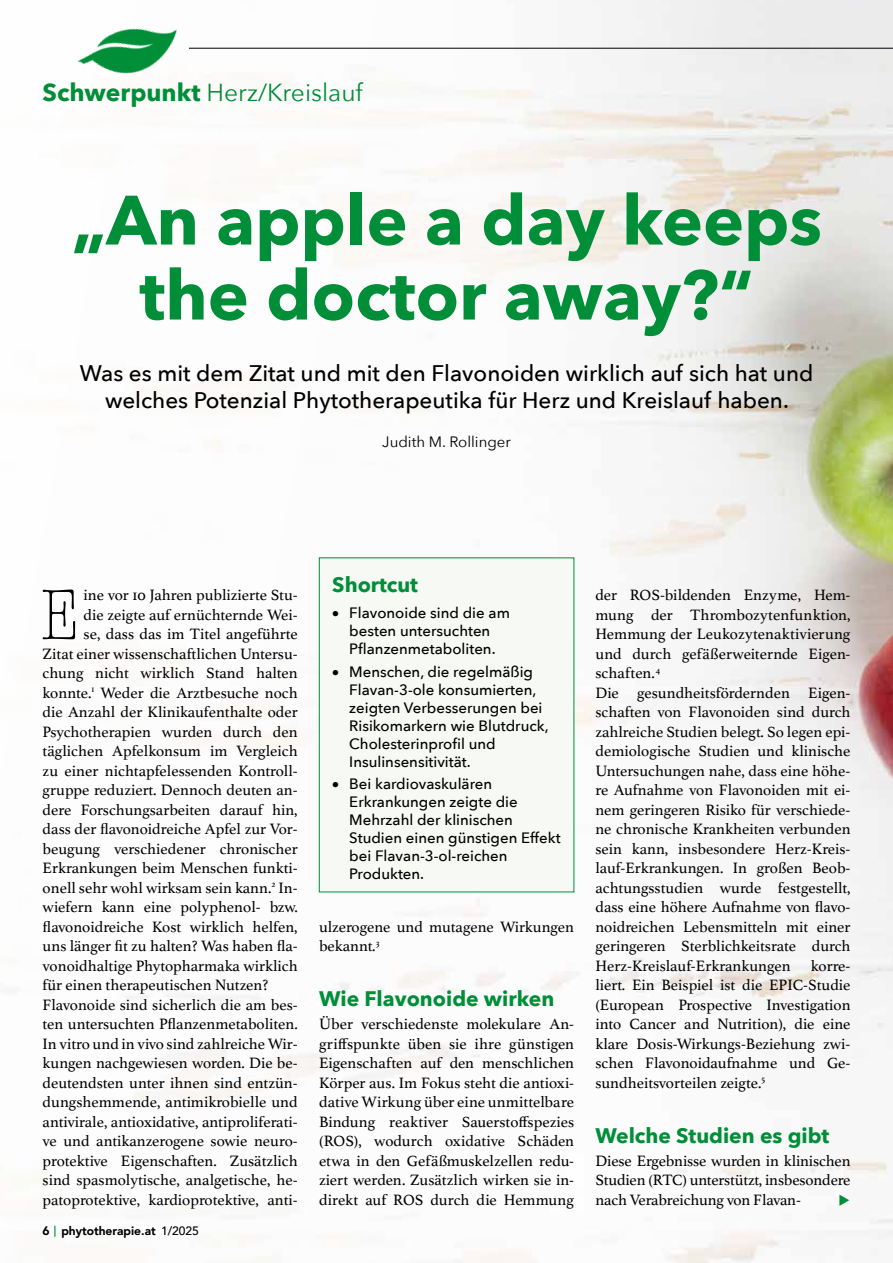
<style>
.page{position:relative;width:893px;height:1263px;background:#fff}
.page>*{position:absolute;margin:0;border:0;box-sizing:border-box;transform-origin:0 0}
.t1{font:300 condensed 73.95px "American Typewriter";color:#000}
.t2{font:700 69px/75px "Avenir Next";color:#008e38;text-align:center}
.t3{font:24.6px "Avenir Next";color:#008e38}
.t4{font:500 22.5px/27px "Avenir Next";color:#000;text-align:center}
.t5{font:700 21px "Avenir Next";color:#008e38}
.t6{font:15.75px/19.5px "Athelas";color:#000;text-align:justify}
.t7{font:500 15px/18px "Avenir Next";color:#000}
.t8{font:15px "Avenir Next";color:#000}
.t9{font:800 12px "Avenir";color:#000}
.s1{font-weight:700}
.s2{font-family:"Lucida Grande";font-weight:400;color:#008e38}
.s3{font-weight:400}
</style>
<div class="page">
<img style="left:17px;top:0;width:876px;height:1263px">
<hr style="left:189px;top:48px;width:704px;height:1px;background:#000">
<div style="left:319px;top:558px;width:255px;height:334px;background:#f7f9f5"></div>
<img style="left:75px;top:20px;width:115px;height:68px">
<svg style="left:840px;top:1194px;width:9px;height:11px"></svg>
<h3 class="t3" style="left:43px;top:72px;width:322px"><span class="s1">Schwerpunkt</span> Herz/Kreislauf</h3>
<h2 class="t2" style="left:71px;top:182px;width:752px">„An apple a day keeps the doctor away?“</h2>
<h3 class="t4" style="left:80px;top:358px;width:735px">Was es mit dem Zitat und mit den Flavonoiden wirklich auf sich hat und welches Potenzial Phytotherapeutika für Herz und Kreislauf haben.</h3>
<p class="t8" style="left:382px;top:429px;width:130px">Judith M. Rollinger</p>
<h1 class="t1" style="left:40px;top:565px;width:41px">E</h1>
<p class="t6" style="left:84px;top:585px;width:216px">ine vor 10 Jahren publizierte Stu-</p>
<p class="t6" style="left:84px;top:604px;width:216px">die zeigte auf ernüchternde Wei-</p>
<p class="t6" style="left:84px;top:624px;width:216px">se, dass das im Titel angeführte</p>
<p class="t6" style="left:43px;top:643px;width:257px">Zitat einer wissenschaftlichen Untersu-</p>
<p class="t6" style="left:43px;top:663px;width:257px">chung nicht wirklich Stand halten</p>
<p class="t6" style="left:43px;top:682px;width:257px">konnte.<sup>1</sup> Weder die Arztbesuche noch</p>
<p class="t6" style="left:43px;top:702px;width:257px">die Anzahl der Klinikaufenthalte oder</p>
<p class="t6" style="left:43px;top:721px;width:257px">Psychotherapien wurden durch den</p>
<p class="t6" style="left:43px;top:741px;width:257px">täglichen Apfelkonsum im Vergleich</p>
<p class="t6" style="left:43px;top:760px;width:257px">zu einer nichtapfelessenden Kontroll-</p>
<p class="t6" style="left:43px;top:780px;width:257px">gruppe reduziert. Dennoch deuten an-</p>
<p class="t6" style="left:43px;top:799px;width:257px">dere Forschungsarbeiten darauf hin,</p>
<p class="t6" style="left:43px;top:819px;width:257px">dass der flavonoidreiche Apfel zur Vor-</p>
<p class="t6" style="left:43px;top:838px;width:257px">beugung verschiedener chronischer</p>
<p class="t6" style="left:43px;top:858px;width:257px">Erkrankungen beim Menschen funkti-</p>
<p class="t6" style="left:43px;top:877px;width:257px">onell sehr wohl wirksam sein kann.<sup>2</sup> In-</p>
<p class="t6" style="left:43px;top:897px;width:257px">wiefern kann eine polyphenol- bzw.</p>
<p class="t6" style="left:43px;top:916px;width:257px">flavonoidreiche Kost wirklich helfen,</p>
<p class="t6" style="left:43px;top:936px;width:257px">uns länger fit zu halten? Was haben fla-</p>
<p class="t6" style="left:43px;top:955px;width:257px">vonoidhaltige Phytopharmaka wirklich</p>
<p class="t6" style="left:43px;top:975px;width:227px">für einen therapeutischen Nutzen?</p>
<p class="t6" style="left:43px;top:994px;width:257px">Flavonoide sind sicherlich die am bes-</p>
<p class="t6" style="left:43px;top:1014px;width:257px">ten untersuchten Pflanzenmetaboliten.</p>
<p class="t6" style="left:43px;top:1033px;width:257px">In vitro und in vivo sind zahlreiche Wir-</p>
<p class="t6" style="left:43px;top:1053px;width:257px">kungen nachgewiesen worden. Die be-</p>
<p class="t6" style="left:43px;top:1072px;width:257px">deutendsten unter ihnen sind entzün-</p>
<p class="t6" style="left:43px;top:1092px;width:257px">dungshemmende, antimikrobielle und</p>
<p class="t6" style="left:43px;top:1111px;width:257px">antivirale, antioxidative, antiproliferati-</p>
<p class="t6" style="left:43px;top:1131px;width:257px">ve und antikanzerogene sowie neuro-</p>
<p class="t6" style="left:43px;top:1150px;width:257px">protektive Eigenschaften. Zusätzlich</p>
<p class="t6" style="left:43px;top:1170px;width:257px">sind spasmolytische, analgetische, he-</p>
<p class="t6" style="left:43px;top:1189px;width:257px">patoprotektive, kardioprotektive, anti-</p>
<p class="t9" style="left:43px;top:1223px;width:158px">6 <span class="s2">|</span> phytotherapie.at <span class="s3">1/2025</span></p>
<h3 class="t5" style="left:332px;top:566px;width:87px">Shortcut</h3>
<p class="t7" style="left:332px;top:604px;width:179px;text-align:center">∑ Flavonoide sind die am besten untersuchten<br>Pflanzenmetaboliten.</p>
<p class="t7" style="left:349px;top:662px;width:201px;text-indent:-17px">∑ Menschen, die regelmäßig<br>Flavan-3-ole konsumierten, zeigten Verbesserungen bei<br>Risikomarkern wie Blutdruck,<br>Cholesterinprofil und<br>Insulinsensitivität.</p>
<p class="t7" style="left:349px;top:774px;width:213px;text-indent:-17px">∑ Bei kardiovaskulären<br>Erkrankungen zeigte die<br>Mehrzahl der klinischen<br>Studien einen günstigen Effekt bei Flavan-3-ol-reichen<br>Produkten.</p>
<p class="t6" style="left:319px;top:916px;width:257px">ulzerogene und mutagene Wirkungen bekannt.<sup>3</sup></p>
<h3 class="t5" style="left:319px;top:980px;width:237px">Wie Flavonoide wirken</h3>
<p class="t6" style="left:319px;top:1014px;width:257px">Über verschiedenste molekulare An&shy;griffspunkte üben sie ihre günstigen Eigenschaften auf den menschlichen Körper aus. Im Fokus steht die antioxi&shy;dative Wirkung über eine unmittelbare Bindung reaktiver Sauerstoffspezies (ROS), wodurch oxidative Schäden etwa in den Gefäßmuskelzellen redu&shy;ziert werden. Zusätzlich wirken sie in&shy;direkt auf ROS durch die Hemmung</p>
<p class="t6" style="left:595px;top:585px;width:257px;text-align:left">der ROS-bildenden Enzyme, Hem&shy;mung der Thrombozytenfunktion, Hemmung der Leukozytenaktivierung und durch gefäßerweiternde Eigen&shy;schaften.<sup>4<br></sup>Die gesundheitsfördernden Eigen&shy;schaften von Flavonoiden sind durch zahlreiche Studien belegt. So legen epi&shy;demiologische Studien und klinische Untersuchungen nahe, dass eine höhe&shy;re Aufnahme von Flavonoiden mit ei&shy;nem geringeren Risiko für verschiede&shy;ne chronische Krankheiten verbunden sein kann, insbesondere Herz-Kreis&shy;lauf-Erkrankungen. In großen Beob&shy;achtungsstudien wurde festgestellt, dass eine höhere Aufnahme von flavo&shy;noidreichen Lebensmitteln mit einer geringeren Sterblichkeitsrate durch Herz-Kreislauf-Erkrankungen</p>
<p class="t6" style="left:595px;top:955px;width:257px;text-indent:216px">korre&shy;liert. Ein Beispiel ist die EPIC-Studie (European Prospective Investigation into Cancer and Nutrition), die eine klare Dosis-Wirkungs-Beziehung zwi&shy;schen Flavonoidaufnahme und Ge&shy;sundheitsvorteilen zeigte.<sup>5</sup></p>
<h3 class="t5" style="left:595px;top:1117px;width:235px">Welche Studien es gibt</h3>
<p class="t6" style="left:595px;top:1150px;width:257px">Diese Ergebnisse wurden in klinischen Studien (RTC) unterstützt, insbesondere nach Verabreichung von Flavan-</p>
</div>
